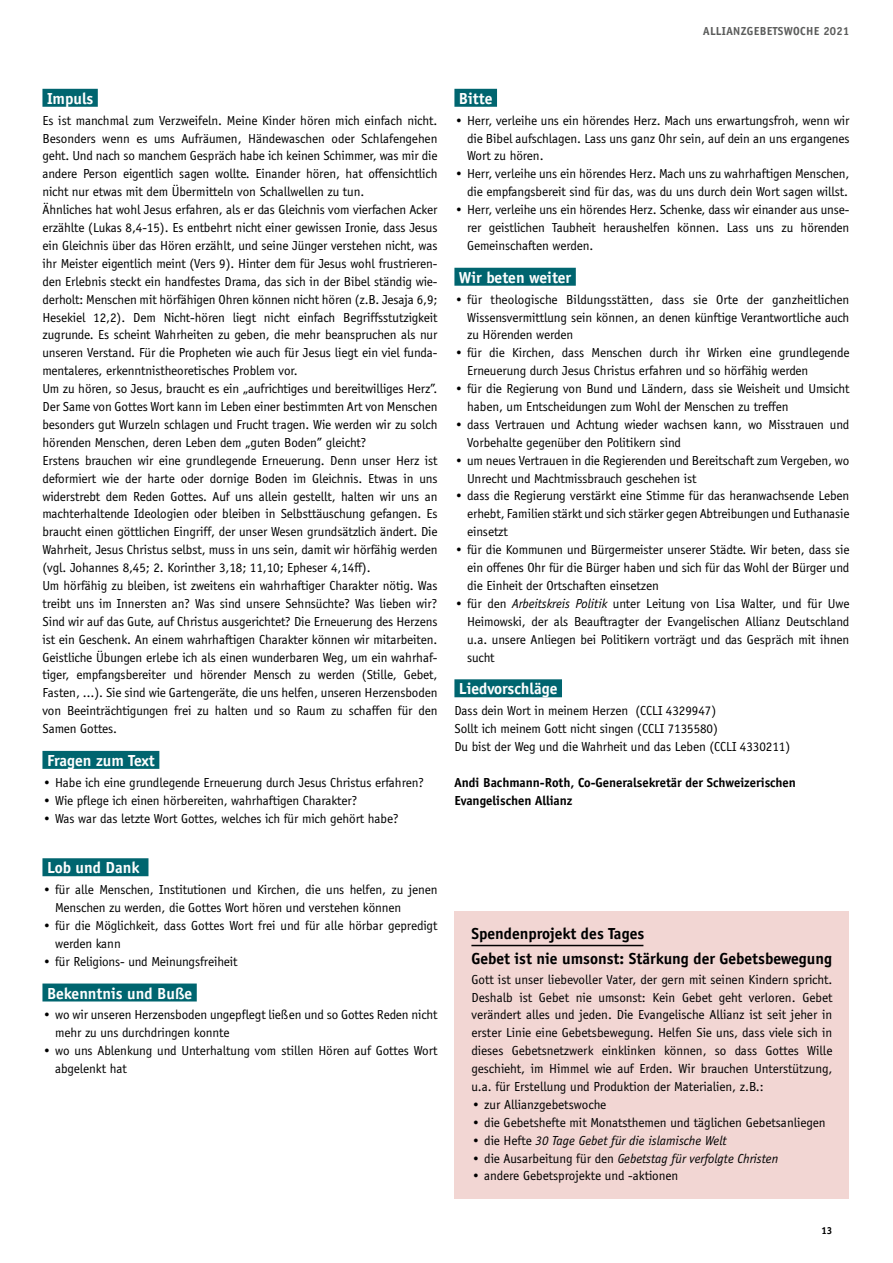
<style>
.page{position:relative;width:893px;height:1263px;background:#fff}
.page>*{position:absolute;margin:0;border:0;box-sizing:border-box;transform-origin:0 0}
.t1{font:700 16.5px "Officina Sans";color:#fff}
.t2{font:700 16.5px/25.2px "Officina Sans";color:#000}
.t3{font:13.5px/17.9px "Officina Sans";letter-spacing:-.005em;color:#000}
.t4{font:italic 13.5px "Officina Sans";color:#000}
.t5{font:700 13.5px/17.9px "Officina Sans";color:#000}
.t6{font:700 12px "Officina Sans";letter-spacing:.03em;color:#5b5c5b}
.t7{font:700 10.5px "Officina Sans";color:#000}
.s1{font-style:italic}
.s2{font-style:normal}
</style>
<div class="page">
<div style="left:42px;top:89px;width:56px;height:18px;background:#00656f"></div>
<div style="left:42px;top:751px;width:117px;height:18px;background:#00656f"></div>
<div style="left:42px;top:858px;width:106px;height:18px;background:#00656f"></div>
<div style="left:42px;top:984px;width:155px;height:18px;background:#00656f"></div>
<div style="left:454px;top:89px;width:43px;height:18px;background:#00656f"></div>
<div style="left:454px;top:268px;width:122px;height:18px;background:#00656f"></div>
<div style="left:454px;top:679px;width:108px;height:18px;background:#00656f"></div>
<div style="left:454px;top:911px;width:395px;height:287px;background:#f2d6d3"></div>
<hr style="left:471px;top:945px;width:172px;height:1px;background:#000">
<p class="t6" style="left:703px;top:26px;width:148px">ALLIANZGEBETSWOCHE 2021</p>
<p class="t1" style="left:47px;top:91px;width:48px">Impuls</p>
<p class="t3" style="left:42px;top:112px;width:396px">Es ist manchmal zum Verzweifeln. Meine Kinder hören mich einfach nicht.<br>Besonders wenn es ums Aufräumen, Händewaschen oder Schlafengehen geht. Und nach so manchem Gespräch habe ich keinen Schimmer, was mir die andere Person eigentlich sagen wollte. Einander hören, hat offensichtlich nicht nur etwas mit dem Übermitteln von Schallwellen zu tun.<br>Ähnliches hat wohl Jesus erfahren, als er das Gleichnis vom vierfachen Acker erzählte (Lukas 8,4-15). Es entbehrt nicht einer gewissen Ironie, dass Jesus ein Gleichnis über das Hören erzählt, und seine Jünger verstehen nicht, was ihr Meister eigentlich meint (Vers 9). Hinter dem für Jesus wohl frustrieren&shy;den Erlebnis steckt ein handfestes Drama, das sich in der Bibel ständig wie&shy;derholt: Menschen mit hörfähigen Ohren können nicht hören (z.B. Jesaja 6,9; Hesekiel 12,2). Dem Nicht-hören liegt nicht einfach Begriffsstutzigkeit zugrunde. Es scheint Wahrheiten zu geben, die mehr beanspruchen als nur unseren Verstand. Für die Propheten wie auch für Jesus liegt ein viel funda&shy;mentaleres, erkenntnistheoretisches Problem vor.<br>Um zu hören, so Jesus, braucht es ein „aufrichtiges und bereitwilliges Herz”.<br>Der Same von Gottes Wort kann im Leben einer bestimmten Art von Menschen besonders gut Wurzeln schlagen und Frucht tragen. Wie werden wir zu solch hörenden Menschen, deren Leben dem „guten Boden” gleicht?<br>Erstens brauchen wir eine grundlegende Erneuerung. Denn unser Herz ist deformiert wie der harte oder dornige Boden im Gleichnis. Etwas in uns widerstrebt dem Reden Gottes. Auf uns allein gestellt, halten wir uns an machterhaltende Ideologien oder bleiben in Selbsttäuschung gefangen. Es braucht einen göttlichen Eingriff, der unser Wesen grundsätzlich ändert. Die Wahrheit, Jesus Christus selbst, muss in uns sein, damit wir hörfähig werden (vgl. Johannes 8,45; 2. Korinther 3,18; 11,10; Epheser 4,14ff).<br>Um hörfähig zu bleiben, ist zweitens ein wahrhaftiger Charakter nötig. Was treibt uns im Innersten an? Was sind unsere Sehnsüchte? Was lieben wir?<br>Sind wir auf das Gute, auf Christus ausgerichtet? Die Erneuerung des Herzens ist ein Geschenk. An einem wahrhaftigen Charakter können wir mitarbeiten.<br>Geistliche Übungen erlebe ich als einen wunderbaren Weg, um ein wahrhaf&shy;tiger, empfangsbereiter und hörender Mensch zu werden (Stille, Gebet, Fasten, …). Sie sind wie Gartengeräte, die uns helfen, unseren Herzensboden von Beeinträchtigungen frei zu halten und so Raum zu schaffen für den Samen Gottes.</p>
<p class="t1" style="left:47px;top:754px;width:109px">Fragen zum Text</p>
<p class="t3" style="left:42px;top:774px;width:383px">• Habe ich eine grundlegende Erneuerung durch Jesus Christus erfahren?</p>
<p class="t3" style="left:42px;top:792px;width:316px">• Wie pflege ich einen hörbereiten, wahrhaftigen Charakter?</p>
<p class="t3" style="left:42px;top:809px;width:358px">• Was war das letzte Wort Gottes, welches ich für mich gehört habe?</p>
<p class="t1" style="left:47px;top:861px;width:94px">Lob und Dank</p>
<p class="t3" style="left:55px;top:881px;width:384px;text-indent:-13px">• für alle Menschen, Institutionen und Kirchen, die uns helfen, zu jenen<br>Menschen zu werden, die Gottes Wort hören und verstehen können</p>
<p class="t3" style="left:55px;top:917px;width:384px;text-indent:-13px">• für die Möglichkeit, dass Gottes Wort frei und für alle hörbar gepredigt werden kann</p>
<p class="t3" style="left:42px;top:953px;width:196px">• für Religions- und Meinungsfreiheit</p>
<p class="t1" style="left:47px;top:986px;width:147px">Bekenntnis und Buße</p>
<p class="t3" style="left:55px;top:1006px;width:384px;text-indent:-13px">• wo wir unseren Herzensboden ungepflegt ließen und so Gottes Reden nicht mehr zu uns durchdringen konnte</p>
<p class="t3" style="left:55px;top:1042px;width:384px;text-indent:-13px">• wo uns Ablenkung und Unterhaltung vom stillen Hören auf Gottes Wort abgelenkt hat</p>
<p class="t1" style="left:459px;top:91px;width:35px">Bitte</p>
<p class="t3" style="left:467px;top:112px;width:384px;text-align:justify;text-indent:-13px">• Herr, verleihe uns ein hörendes Herz. Mach uns erwartungsfroh, wenn wir die Bibel aufschlagen. Lass uns ganz Ohr sein, auf dein an uns ergangenes Wort zu hören.</p>
<p class="t3" style="left:454px;top:165px;width:396px;text-align:right">• Herr, verleihe uns ein hörendes Herz. Mach uns zu wahrhaftigen Menschen, die empfangsbereit sind für das, was du uns durch dein Wort sagen willst.</p>
<p class="t3" style="left:467px;top:201px;width:384px;text-align:justify;text-indent:-13px">• Herr, verleihe uns ein hörendes Herz. Schenke, dass wir einander aus unse&shy;rer geistlichen Taubheit heraushelfen können. Lass uns zu hörenden Gemeinschaften werden.</p>
<p class="t1" style="left:459px;top:270px;width:114px">Wir beten weiter</p>
<p class="t3" style="left:467px;top:291px;width:384px;text-align:justify;text-indent:-13px">• für theologische Bildungsstätten, dass sie Orte der ganzheitlichen Wissensvermittlung sein können, an denen künftige Verantwortliche auch zu Hörenden werden</p>
<p class="t3" style="left:467px;top:344px;width:384px;text-indent:-13px">• für die Kirchen, dass Menschen durch ihr Wirken eine grundlegende<br>Erneuerung durch Jesus Christus erfahren und so hörfähig werden</p>
<p class="t3" style="left:467px;top:380px;width:384px;text-indent:-13px">• für die Regierung von Bund und Ländern, dass sie Weisheit und Umsicht haben, um Entscheidungen zum Wohl der Menschen zu treffen</p>
<p class="t3" style="left:467px;top:416px;width:384px;text-indent:-13px">• dass Vertrauen und Achtung wieder wachsen kann, wo Misstrauen und<br>Vorbehalte gegenüber den Politikern sind</p>
<p class="t3" style="left:467px;top:452px;width:384px;text-indent:-13px">• um neues Vertrauen in die Regierenden und Bereitschaft zum Vergeben, wo<br>Unrecht und Machtmissbrauch geschehen ist</p>
<p class="t3" style="left:467px;top:487px;width:384px;text-align:justify;text-indent:-13px">• dass die Regierung verstärkt eine Stimme für das heranwachsende Leben erhebt, Familien stärkt und sich stärker gegen Abtreibungen und Euthanasie einsetzt</p>
<p class="t3" style="left:467px;top:541px;width:384px;text-align:justify;text-indent:-13px">• für die Kommunen und Bürgermeister unserer Städte. Wir beten, dass sie ein offenes Ohr für die Bürger haben und sich für das Wohl der Bürger und die Einheit der Ortschaften einsetzen</p>
<p class="t3" style="left:467px;top:595px;width:384px;text-align:justify;text-indent:-13px">• für den <span class="s1">Arbeitskreis Politik</span> unter Leitung von Lisa Walter, und für Uwe Heimowski, der als Beauftragter der Evangelischen Allianz Deutschland u.a. unsere Anliegen bei Politikern vorträgt und das Gespräch mit ihnen sucht</p>
<p class="t1" style="left:459px;top:682px;width:100px">Liedvorschläge</p>
<p class="t3" style="left:454px;top:702px;width:337px">Dass dein Wort in meinem Herzen (CCLI 4329947)<br>Sollt ich meinem Gott nicht singen (CCLI 7135580)<br>Du bist der Weg und die Wahrheit und das Leben (CCLI 4330211)</p>
<p class="t5" style="left:454px;top:774px;width:343px">Andi Bachmann-Roth, Co-Generalsekretär der Schweizerischen<br>Evangelischen Allianz</p>
<p class="t2" style="left:471px;top:922px;width:362px">Spendenprojekt des Tages<br>Gebet ist nie umsonst: Stärkung der Gebetsbewegung</p>
<p class="t3" style="left:471px;top:971px;width:362px;text-align:justify">Gott ist unser liebevoller Vater, der gern mit seinen Kindern spricht.<br>Deshalb ist Gebet nie umsonst: Kein Gebet geht verloren. Gebet verändert alles und jeden. Die Evangelische Allianz ist seit jeher in erster Linie eine Gebetsbewegung. Helfen Sie uns, dass viele sich in dieses Gebetsnetzwerk einklinken können, so dass Gottes Wille geschieht, im Himmel wie auf Erden. Wir brauchen Unterstützung, u.a. für Erstellung und Produktion der Materialien, z.B.:</p>
<p class="t3" style="left:471px;top:1096px;width:136px">• zur Allianzgebetswoche</p>
<p class="t3" style="left:471px;top:1114px;width:355px">• die Gebetshefte mit Monatsthemen und täglichen Gebetsanliegen</p>
<p class="t4" style="left:471px;top:1135px;width:257px"><span class="s2">• die Hefte</span> 30 Tage Gebet für die islamische Welt</p>
<p class="t4" style="left:471px;top:1153px;width:308px"><span class="s2">• die Ausarbeitung für den</span> Gebetstag für verfolgte Christen</p>
<p class="t3" style="left:471px;top:1167px;width:208px">• andere Gebetsprojekte und -aktionen</p>
<p class="t7" style="left:821px;top:1226px;width:12px">13</p>
</div>
